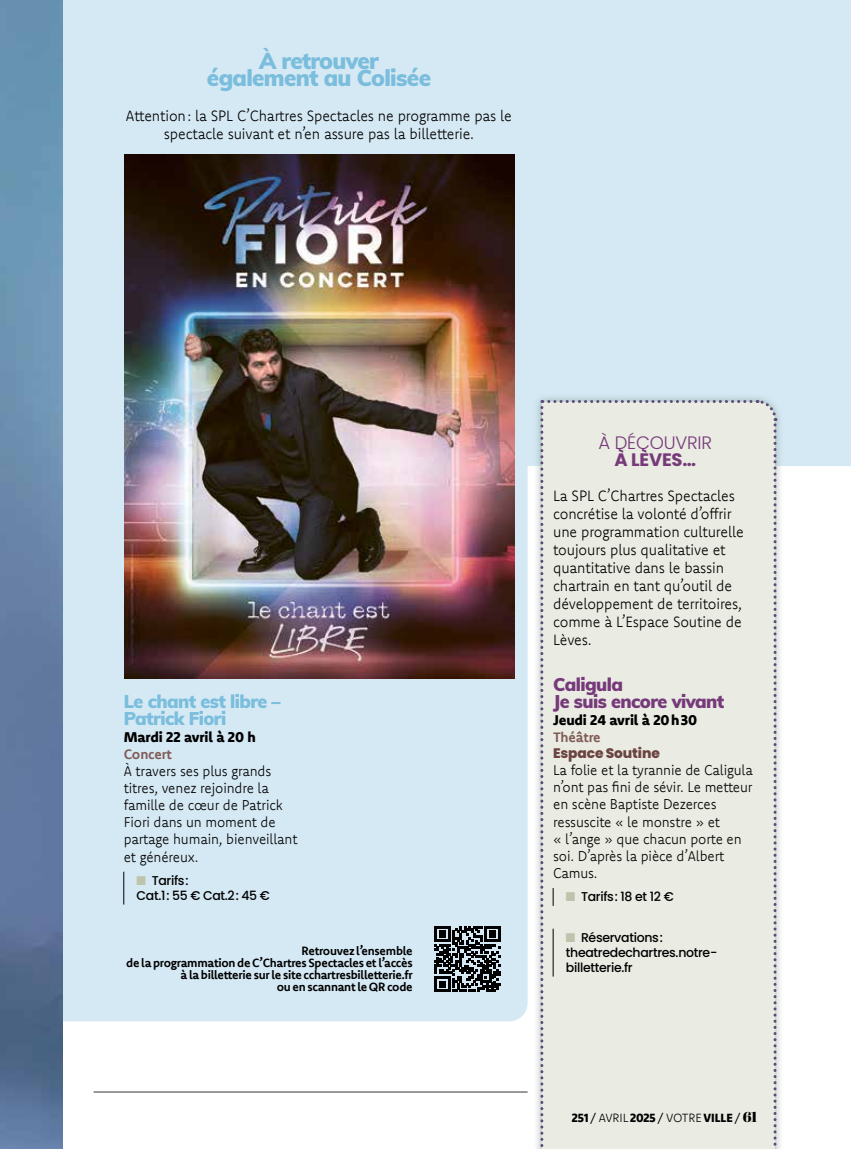
<style>
.page{position:relative;width:851px;height:1149px;background:#fff}
.page>*{position:absolute;margin:0;border:0;box-sizing:border-box;transform-origin:0 0}
.t1{font:900 22.5px/17.2px "Muli";letter-spacing:-.03em;color:#7abddc;text-align:center}
.t2{font:900 18px/17.2px "Muli";letter-spacing:-.03em;color:#7abddc}
.t3{font:900 18px/17.2px "Muli";letter-spacing:-.03em;color:#763a7a}
.t4{font:300 18px "Poppins";letter-spacing:-.01em;color:#763a7a}
.t5{font:700 18px "Poppins";letter-spacing:-.01em;color:#763a7a}
.t6{font:300 15px/18px "Komet";letter-spacing:-.01em;color:#000;scale:.96 1}
.t7{font:300 14.25px/17.1px "Komet";letter-spacing:-.01em;color:#000;scale:.96 1}
.t8{font:800 14.25px "Komet";letter-spacing:-.01em;color:#000}
.t9{font:700 13.8px "Komet";letter-spacing:-.01em;color:#805c57}
.t10{font:800 13.8px "Poppins";letter-spacing:-.01em;color:#6b4442}
.t11{font:500 12.75px/15px "Poppins";letter-spacing:-.025em;color:#000}
.t12{font:700 12px/12px "Komet";letter-spacing:-.025em;color:#000;text-align:right}
.t13{font:800 12px "Komet";letter-spacing:-.025em;color:#000}
.s1{color:#bec3ac}
.s2{font-weight:400}
.s3{font-weight:300}
.s4{font-family:"Abril Fatface";font-weight:400;font-size:14.25px}
</style>
<div class="page">
<div style="left:493px;top:0;width:357px;height:466px;background:#d5e9f4"></div>
<div style="left:532px;top:392px;width:251px;height:756px;background:#859e93;opacity:.75"></div>
<hr style="left:94px;top:1091px;width:433px;height:1px;background:#000">
<div style="left:62px;top:0;width:465px;height:1020px;background:#d5e9f4"></div>
<img style="left:0;top:0;width:62px;height:1148px">
<svg style="left:434px;top:925px;width:66px;height:66px"></svg>
<hr style="left:123px;top:871px;width:1px;height:33px;background:#000">
<div style="left:540px;top:398px;width:237px;height:751px;background:#eaebe2"></div>
<hr style="left:552px;top:928px;width:1px;height:48px;background:#000">
<img style="left:125px;top:154px;width:389px;height:524px">
<h1 class="t1" style="left:207px;top:51px;width:226px">À retrouver également au Colisée</h1>
<p class="t6" style="left:126px;top:107px;width:403px;text-align:center">Attention: la SPL C’Chartres Spectacles ne programme pas le spectacle suivant et n’en assure pas la billetterie.</p>
<p class="t2" style="left:124px;top:691px;width:158px">Le chant est libre –<br>Patrick Fiori</p>
<p class="t8" style="left:124px;top:727px;width:134px">Mardi 22 avril à 20 h</p>
<p class="t9" style="left:124px;top:744px;width:50px">Concert</p>
<p class="t7" style="left:124px;top:761px;width:182px">À travers ses plus grands titres, venez rejoindre la famille de cœur de Patrick<br>Fiori dans un moment de partage humain, bienveillant et généreux.</p>
<p class="t11" style="left:136px;top:872px;width:135px"><span class="s1">■</span> Tarifs:<br>Cat.1: 55 € Cat.2: 45 €</p>
<p class="t12" style="left:126px;top:943px;width:288px">Retrouvez l’ensemble<br>de la programmation de C’Chartres Spectacles et l’accès à la billetterie sur le site cchartresbilletterie.fr<br>ou en scannant le QR code</p>
<p class="t4" style="left:598px;top:432px;width:115px">À DÉCOUVRIR</p>
<p class="t5" style="left:614px;top:449px;width:83px">À LÈVES…</p>
<p class="t6" style="left:553px;top:486px;width:200px">La SPL C’Chartres Spectacles concrétise la volonté d’offrir une programmation culturelle toujours plus qualitative et quantitative dans le bassin chartrain en tant qu’outil de développement de territoires, comme à L’Espace Soutine de<br>Lèves.</p>
<p class="t3" style="left:553px;top:674px;width:173px">Caligula<br>Je suis encore vivant</p>
<p class="t8" style="left:553px;top:710px;width:146px">Jeudi 24 avril à 20h30</p>
<p class="t9" style="left:553px;top:727px;width:49px">Théâtre</p>
<p class="t10" style="left:553px;top:745px;width:108px">Espace Soutine</p>
<p class="t7" style="left:553px;top:761px;width:209px">La folie et la tyrannie de Caligula n’ont pas fini de sévir. Le metteur en scène Baptiste Dezerces ressuscite « le monstre » et<br>« l’ange » que chacun porte en soi. D’après la pièce d’Albert<br>Camus.</p>
<p class="t11" style="left:566px;top:889px;width:109px"><span class="s1">■</span> Tarifs: 18 et 12 €</p>
<p class="t11" style="left:566px;top:929px;width:153px"><span class="s1">■</span> Réservations: theatredechartres.notre&shy;billetterie.fr</p>
<p class="t13" style="left:572px;top:1109px;width:187px">251 <span class="s2">/</span> <span class="s3">AVRIL</span> 2025 <span class="s2">/</span> <span class="s3">VOTRE</span>VILLE<span class="s2">/</span> <span class="s4">61</span></p>
</div>
